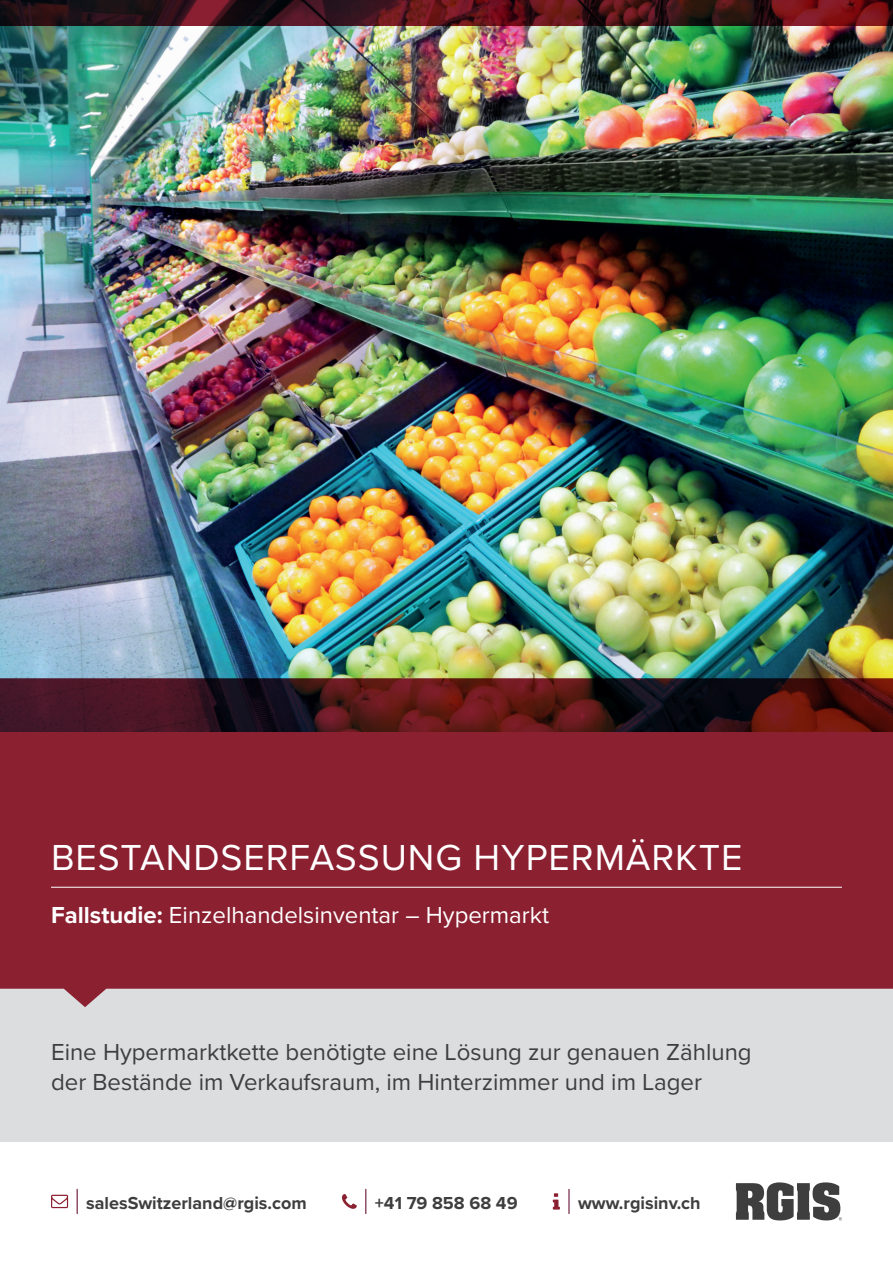
<style>
.page{position:relative;width:893px;height:1263px;background:#fff}
.page>*{position:absolute;margin:0;border:0;box-sizing:border-box;transform-origin:0 0}
.t1{font:37.5px "Proxima Nova";letter-spacing:.025em;color:#fff}
.t2{font:24px/30px "Proxima Nova";color:#3e3e3f}
.t3{font:24px "Proxima Nova";color:#fff}
.t4{font:700 18px "Proxima Nova";color:#3e3e3f}
.s1{font-weight:700}
</style>
<div class="page">
<hr style="left:568px;top:1189px;width:2px;height:24px;background:#6b1537">
<svg style="left:553px;top:1193px;width:7px;height:16px"></svg>
<svg style="left:77px;top:1189px;width:1px;height:24px"></svg>
<svg style="left:51px;top:1195px;width:17px;height:13px"></svg>
<svg style="left:736px;top:1182px;width:106px;height:38px"></svg>
<svg style="left:365px;top:1189px;width:1px;height:24px"></svg>
<svg style="left:342px;top:1194px;width:15px;height:15px"></svg>
<div style="left:0;top:989px;width:893px;height:153px;background:#dcdddf"></div>
<svg style="left:0;top:731px;width:893px;height:276px;background:#902c3c"></svg>
<hr style="left:51px;top:887px;width:791px;height:1px;background:#fff">
<img style="left:0;top:26px;width:893px;height:705px">
<svg style="left:0;top:0;width:893px;height:26px;background:#451218"></svg>
<h1 class="t1" style="left:51px;top:829px;width:693px">BESTANDSERFASSUNG HYPERMÄRKTE</h1>
<p class="t3" style="left:51px;top:897px;width:500px"><span class="s1">Fallstudie:</span> Einzelhandelsinventar – Hypermarkt</p>
<p class="t2" style="left:51px;top:1036px;width:702px">Eine Hypermarktkette benötigte eine Lösung zur genauen Zählung der Bestände im Verkaufsraum, im Hinterzimmer und im Lager</p>
<p class="t4" style="left:86px;top:1189px;width:222px">salesSwitzerland@rgis.com</p>
<p class="t4" style="left:375px;top:1189px;width:144px">+41 79 858 68 49</p>
<p class="t4" style="left:578px;top:1189px;width:124px">www.rgisinv.ch</p>
</div>
